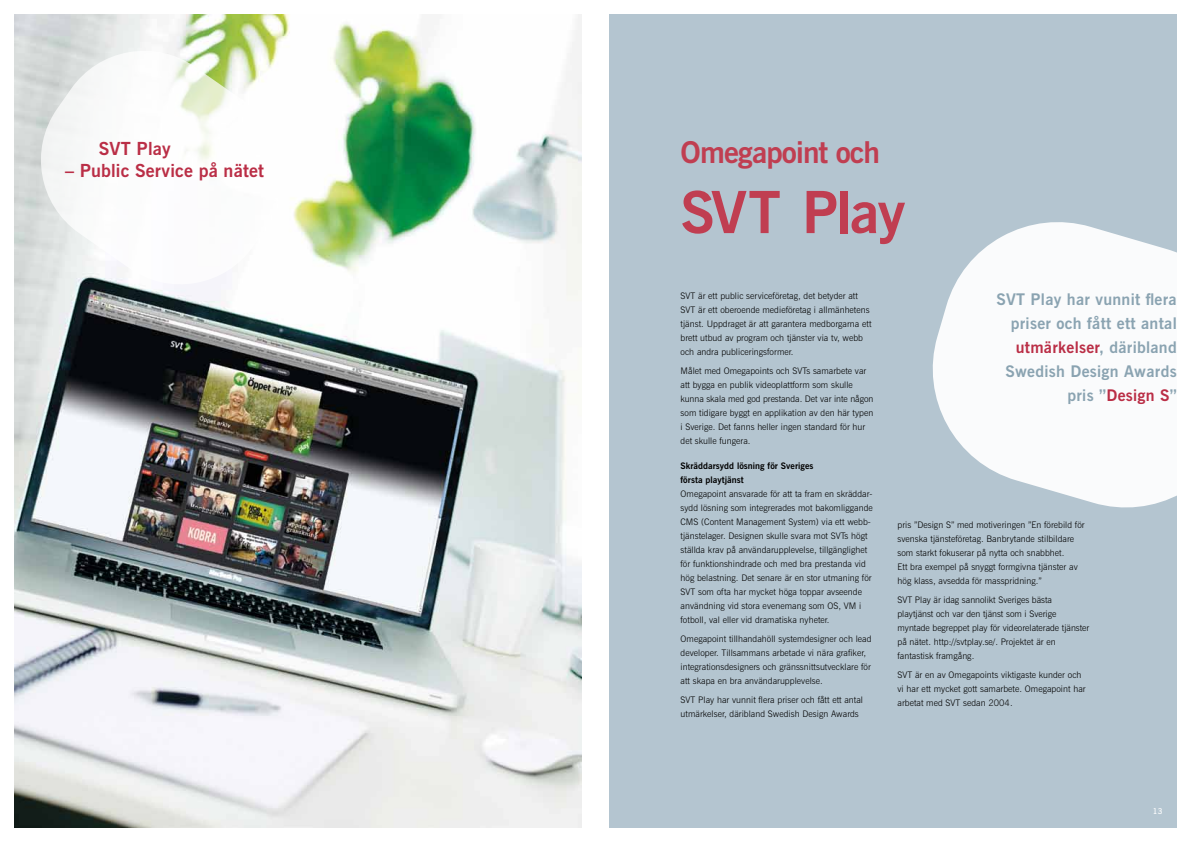
<style>
.page{position:relative;width:1191px;height:842px;background:#fff}
.page>*{position:absolute;margin:0;border:0;box-sizing:border-box;transform-origin:0 0}
.t1{font:700 58px "News Gothic BT";letter-spacing:-.03em;color:#c03e51}
.t2{font:700 30px "News Gothic BT";letter-spacing:-.03em;color:#c03e51}
.t3{font:700 18px "News Gothic BT";letter-spacing:.01em;color:#ba2e46}
.t4{font:700 16px/24px "News Gothic BT";letter-spacing:.02em;color:#8aa3b1;text-align:right}
.t5{font:300 9px/14px "News Gothic BT";letter-spacing:.005em;color:#000}
.t6{font:700 9px/14px "News Gothic BT";letter-spacing:.005em;color:#000}
.t7{font:600 8px "News Gothic BT";color:#fff}
.s1{color:#ba2e46}
</style>
<div class="page">
<div style="left:609px;top:14px;width:567px;height:814px;background:#b4c5d0"></div>
<img style="left:14px;top:14px;width:567px;height:814px">
<svg style="left:40px;top:50px;width:243px;height:235px"></svg>
<svg style="left:932px;top:218px;width:245px;height:293px;fill:#fafbfc"></svg>
<h3 class="t3" style="left:99px;top:137px;width:74px">SVT Play</h3>
<h3 class="t3" style="left:65px;top:159px;width:200px">– Public Service på nätet</h3>
<h2 class="t2" style="left:680px;top:134px;width:201px">Omegapoint och</h2>
<h1 class="t1" style="left:680px;top:177px;width:226px">SVT Play</h1>
<p class="t5" style="left:680px;top:289px;width:192px">SVT är ett public serviceföretag, det betyder att SVT är ett oberoende medieföretag i allmänhetens tjänst. Uppdraget är att garantera medborgarna ett brett utbud av program och tjänster via tv, webb och andra publiceringsformer.</p>
<p class="t5" style="left:680px;top:364px;width:194px">Målet med Omegapoints och SVTs samarbete var att bygga en publik videoplattform som skulle kunna skala med god prestanda. Det var inte någon som tidigare byggt en applikation av den här typen i Sverige. Det fanns heller ingen standard för hur det skulle fungera.</p>
<p class="t6" style="left:680px;top:458px;width:134px">Skräddarsydd lösning för Sveriges första playtjänst</p>
<p class="t5" style="left:680px;top:486px;width:194px">Omegapoint ansvarade för att ta fram en skräddar&shy;sydd lösning som integrerades mot bakomliggande CMS (Content Management System) via ett webb&shy;tjänstelager. Designen skulle svara mot SVTs högt ställda krav på användarupplevelse, tillgänglighet för funktionshindrade och med bra prestanda vid hög belastning. Det senare är en stor utmaning för SVT som ofta har mycket höga toppar avseende användning vid stora evenemang som OS, VM i fotboll, val eller vid dramatiska nyheter.</p>
<p class="t5" style="left:680px;top:632px;width:192px">Omegapoint tillhandahöll systemdesigner och lead developer. Tillsammans arbetade vi nära grafiker, integrationsdesigners och gränssnittsutvecklare för att skapa en bra användarupplevelse.</p>
<p class="t5" style="left:680px;top:693px;width:184px">SVT Play har vunnit flera priser och fått ett antal utmärkelser, däribland Swedish Design Awards</p>
<h3 class="t4" style="left:996px;top:287px;width:182px">SVT Play har vunnit flera priser och fått ett antal <span class="s1">utmärkelser</span>, däribland<br>Swedish Design Awards pris ”<span class="s1">Design S</span>”</h3>
<p class="t5" style="left:897px;top:518px;width:189px">pris ”Design S” med motiveringen ”En förebild för svenska tjänsteföretag. Banbrytande stilbildare som starkt fokuserar på nytta och snabbhet.<br>Ett bra exempel på snyggt formgivna tjänster av hög klass, avsedda för masspridning.”</p>
<p class="t5" style="left:897px;top:593px;width:193px">SVT Play är idag sannolikt Sveriges bästa playtjänst och var den tjänst som i Sverige myntade begreppet play för videorelaterade tjänster på nätet. http://svtplay.se/. Projektet är en fantastisk framgång.</p>
<p class="t5" style="left:897px;top:668px;width:190px">SVT är en av Omegapoints viktigaste kunder och vi har ett mycket gott samarbete. Omegapoint har arbetat med SVT sedan 2004.</p>
<p class="t7" style="left:1153px;top:806px;width:11px">13</p>
</div>
